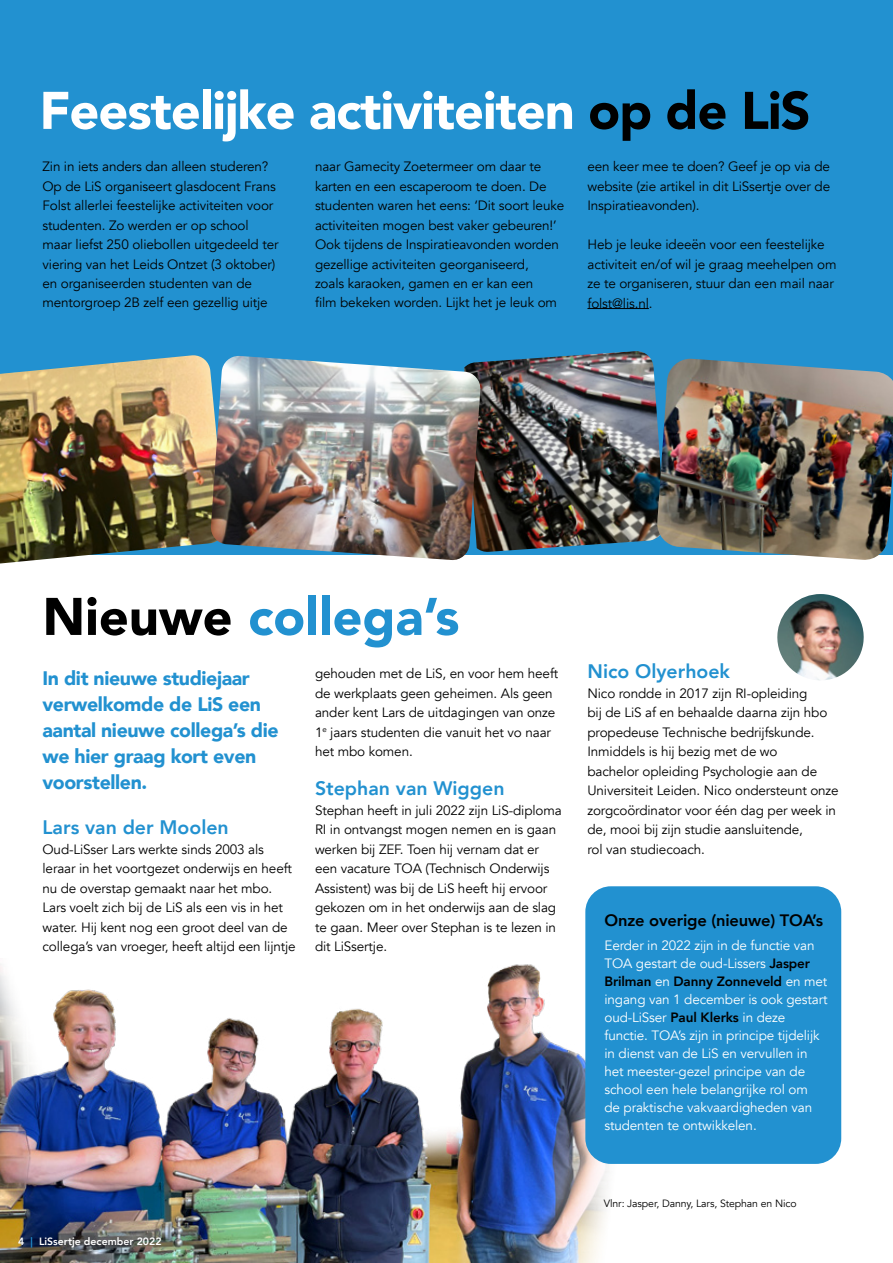
<style>
.page{position:relative;width:893px;height:1263px;background:#fff}
.page>*{position:absolute;margin:0;border:0;box-sizing:border-box;transform-origin:0 0}
.t1{font:900 52.35px "Avenir";letter-spacing:-.02em;color:#fff}
.t2{font:900 52.35px "Avenir";color:#2291d0}
.t3{font:900 19.5px/26px "Avenir";letter-spacing:-.02em;color:#2291d0}
.t4{font:800 19.5px "Avenir";color:#2291d0}
.t5{font:800 16.5px "Avenir";letter-spacing:-.01em;color:#000}
.t6{font:13.5px/19.5px "Avenir";letter-spacing:-.01em;color:#000}
.t7{font:13.5px/18px "Avenir";letter-spacing:-.01em;color:#fff}
.t8{font:10.5px "Avenir";letter-spacing:-.01em;color:#000}
.t9{font:800 10.5px "Avenir";color:#fff}
.s1{color:#000}
.s2{font-weight:800;color:#000}
.s3{color:#2291d0}
</style>
<div class="page">
<img style="left:0;top:964px;width:609px;height:299px">
<div style="left:0;top:0;width:893px;height:555px;background:#2291d0"></div>
<div style="left:585px;top:886px;width:256px;height:278px;background:#2291d0;border-radius:26px"></div>
<img style="left:481px;top:351px;width:175px;height:201px">
<img style="left:0;top:355px;width:210px;height:208px">
<img style="left:210px;top:356px;width:271px;height:204px">
<img style="left:656px;top:359px;width:237px;height:201px">
<hr style="left:587px;top:308px;width:62px;height:1px;background:#000">
<img style="left:777px;top:594px;width:87px;height:86px">
<h1 class="t1" style="left:39px;top:66px;width:773px">Feestelijke activiteiten <span class="s1">op de LiS</span></h1>
<p class="t6" style="left:587px;top:157px;width:244px;text-align:justify">een keer mee te doen? Geef je op via de website (zie artikel in dit LiSsertje over de Inspiratieavonden).</p>
<p class="t6" style="left:587px;top:235px;width:251px">Heb je leuke ideeën voor een feestelijke activiteit en/of wil je graag meehelpen om ze te organiseren, stuur dan een mail naar folst@lis.nl.</p>
<p class="t6" style="left:43px;top:157px;width:238px">Zin in iets anders dan alleen studeren?<br>Op de LiS organiseert glasdocent Frans Folst allerlei feestelijke activiteiten voor studenten. Zo werden er op school maar liefst 250 oliebollen uitgedeeld ter viering van het Leids Ontzet (3 oktober) en organiseerden studenten van de mentorgroep 2B zelf een gezellig uitje</p>
<p class="t6" style="left:315px;top:157px;width:251px">naar Gamecity Zoetermeer om daar te karten en een escaperoom te doen. De studenten waren het eens: ‘Dit soort leuke activiteiten mogen best vaker gebeuren!’ Ook tijdens de Inspiratieavonden worden gezellige activiteiten georganiseerd,<br>zoals karaoken, gamen en er kan een<br>film bekeken worden. Lijkt het je leuk om</p>
<h1 class="t2" style="left:43px;top:572px;width:418px"><span class="s1">Nieuwe</span> collega’s</h1>
<h2 class="t3" style="left:43px;top:665px;width:238px">In dit nieuwe studiejaar verwelkomde de LiS een aantal nieuwe collega’s die we hier graag kort even voorstellen.</h2>
<h2 class="t4" style="left:43px;top:812px;width:188px">Lars van der Moolen</h2>
<p class="t6" style="left:43px;top:839px;width:255px">Oud-LiSser Lars werkte sinds 2003 als leraar in het voortgezet onderwijs en heeft nu de overstap gemaakt naar het mbo.<br>Lars voelt zich bij de LiS als een vis in het water. Hij kent nog een groot deel van de collega’s van vroeger, heeft altijd een lijntje</p>
<p class="t6" style="left:315px;top:664px;width:245px">gehouden met de LiS, en voor hem heeft de werkplaats geen geheimen. Als geen ander kent Lars de uitdagingen van onze 1<sup>e</sup> jaars studenten die vanuit het vo naar het mbo komen.</p>
<h2 class="t4" style="left:315px;top:773px;width:191px">Stephan van Wiggen</h2>
<p class="t6" style="left:315px;top:800px;width:248px">Stephan heeft in juli 2022 zijn LiS-diploma RI in ontvangst mogen nemen en is gaan werken bij ZEF. Toen hij vernam dat er een vacature TOA (Technisch Onderwijs Assistent) was bij de LiS heeft hij ervoor gekozen om in het onderwijs aan de slag te gaan. Meer over Stephan is te lezen in dit LiSsertje.</p>
<h2 class="t4" style="left:587px;top:656px;width:144px">Nico Olyerhoek</h2>
<p class="t6" style="left:587px;top:683px;width:253px">Nico rondde in 2017 zijn RI-opleiding<br>bij de LiS af en behaalde daarna zijn hbo propedeuse Technische bedrijfskunde.<br>Inmiddels is hij bezig met de wo<br>bachelor opleiding Psychologie aan de Universiteit Leiden. Nico ondersteunt onze zorgcoördinator voor één dag per week in de, mooi bij zijn studie aansluitende,<br>rol van studiecoach.</p>
<p class="t5" style="left:604px;top:907px;width:220px">Onze overige (nieuwe) TOA’s</p>
<p class="t7" style="left:604px;top:936px;width:225px">Eerder in 2022 zijn in de functie van TOA gestart de oud-Lissers <span class="s2">Jasper Brilman</span> en <span class="s2">Danny Zonneveld</span> en met ingang van 1 december is ook gestart oud-LiSser <span class="s2">Paul Klerks</span> in deze functie. TOA’s zijn in principe tijdelijk in dienst van de LiS en vervullen in het meester-gezel principe van de school een hele belangrijke rol om<br>de praktische vakvaardigheden van studenten te ontwikkelen.</p>
<p class="t9" style="left:18px;top:1233px;width:145px">4 <span class="s3">|</span> LiSsertje december 2022</p>
<p class="t8" style="left:604px;top:1197px;width:194px">Vlnr: Jasper, Danny, Lars, Stephan en Nico</p>
</div>
